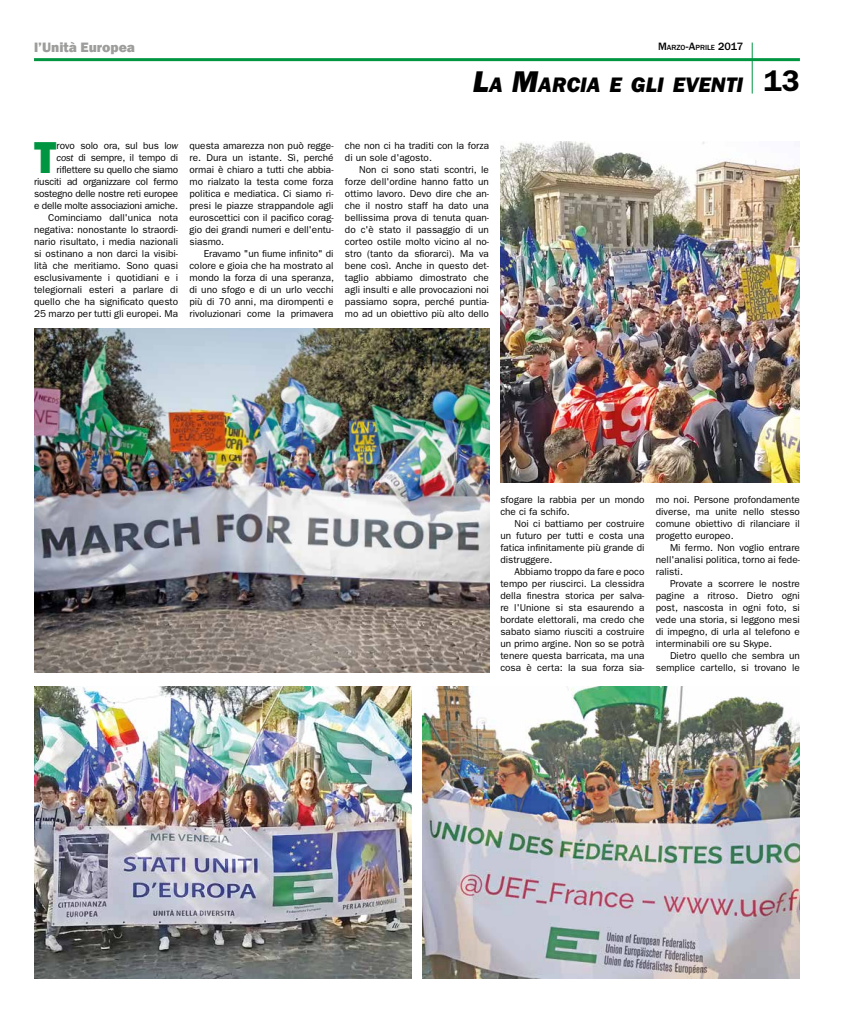
<style>
.page{position:relative;width:851px;height:1021px;background:#fff}
.page>*{position:absolute;margin:0;border:0;box-sizing:border-box;transform-origin:0 0}
.t1{font:45px "ITC Franklin Gothic Std Hvy";color:#009641}
.t2{font:21.7px "ITC Franklin Gothic Std Hvy It";color:#000}
.t3{font:800 14px "Franklin Gothic";color:#9d9d9c}
.t4{font:10px/12px "ITC Franklin Gothic Std";color:#000;text-align:justify}
.t5{font:500 7.7px "ITC Franklin Gothic Std";color:#000}
.s1{font-size:11px}
.s2{font-size:31px}
.s3{font-family:"ITC Franklin Gothic Std";font-weight:600;font-size:30px}
.s4{font-style:italic}
</style>
<div class="page">
<img style="left:500px;top:142px;width:299px;height:340px">
<img style="left:34px;top:686px;width:377px;height:292px">
<img style="left:422px;top:686px;width:377px;height:292px">
<img style="left:34px;top:329px;width:455px;height:343px">
<hr style="left:34px;top:58px;width:765px;height:3px;background:#009641">
<hr style="left:751px;top:43px;width:1px;height:51px;background:#009641">
<h3 class="t3" style="left:34px;top:39px;width:103px">l’Unità Europea</h3>
<p class="t5" style="left:658px;top:43px;width:87px"><span class="s1">M</span>ARZO<span class="s1">-A</span>PRILE <span class="s1">2017</span></p>
<h2 class="t2" style="left:473px;top:72px;width:328px"><span class="s2">L</span>A <span class="s2">M</span>ARCIA E GLI EVENTI <span class="s3">13</span></h2>
<p class="t4" style="left:34px;top:139px;width:146px;text-align:right">rovo solo ora, sul bus l<span class="s4">ow<br>cost</span> di sempre, il tempo di riflettere su quello che siamo riusciti ad organizzare col fermo sostegno delle nostre reti europee e delle molte associazioni amiche.<br>Cominciamo dall'unica nota negativa: nonostante lo straordi&shy;nario risultato, i media nazionali si ostinano a non darci la visibi&shy;lità che meritiamo. Sono quasi esclusivamente i quotidiani e i telegiornali esteri a parlare di quello che ha significato questo<br>25 marzo per tutti gli europei. Ma</p>
<p class="t4" style="left:189px;top:139px;width:146px">questa amarezza non può regge&shy;re. Dura un istante. Sì, perché ormai è chiaro a tutti che abbia&shy;mo rialzato la testa come forza politica e mediatica. Ci siamo ri&shy;presi le piazze strappandole agli euroscettici con il pacifico corag&shy;gio dei grandi numeri e dell'entu&shy;siasmo.</p>
<h1 class="t1" style="left:34px;top:131px;width:24px">T</h1>
<p class="t4" style="left:189px;top:247px;width:146px;text-indent:14px">Eravamo "un fiume infinito" di colore e gioia che ha mostrato al mondo la forza di una speranza, di uno sfogo e di un urlo vecchi più di 70 anni, ma dirompenti e rivoluzionari come la primavera</p>
<p class="t4" style="left:345px;top:139px;width:146px">che non ci ha traditi con la forza di un sole d'agosto.</p>
<p class="t4" style="left:345px;top:163px;width:146px;text-indent:14px">Non ci sono stati scontri, le forze dell'ordine hanno fatto un ottimo lavoro. Devo dire che an&shy;che il nostro staff ha dato una bellissima prova di tenuta quan&shy;do c'è stato il passaggio di un corteo ostile molto vicino al no&shy;stro (tanto da sfiorarci). Ma va bene così. Anche in questo det&shy;taglio abbiamo dimostrato che agli insulti e alle provocazioni noi passiamo sopra, perché puntia&shy;mo ad un obiettivo più alto dello</p>
<p class="t4" style="left:500px;top:494px;width:145px">sfogare la rabbia per un mondo che ci fa schifo.</p>
<p class="t4" style="left:500px;top:518px;width:146px;text-indent:14px">Noi ci battiamo per costruire un futuro per tutti e costa una fatica infinitamente più grande di distruggere.</p>
<p class="t4" style="left:500px;top:566px;width:146px;text-indent:14px">Abbiamo troppo da fare e poco tempo per riuscirci. La clessidra della finestra storica per salva&shy;re l'Unione si sta esaurendo a bordate elettorali, ma credo che sabato siamo riusciti a costruire un primo argine. Non so se potrà tenere questa barricata, ma una cosa è certa: la sua forza sia-</p>
<p class="t4" style="left:655px;top:494px;width:146px">mo noi. Persone profondamente diverse, ma unite nello stesso comune obiettivo di rilanciare il progetto europeo.</p>
<p class="t4" style="left:655px;top:542px;width:146px;text-indent:14px">Mi fermo. Non voglio entrare nell'analisi politica, torno ai fede&shy;ralisti.</p>
<p class="t4" style="left:655px;top:578px;width:146px;text-indent:14px">Provate a scorrere le nostre pagine a ritroso. Dietro ogni post, nascosta in ogni foto, si vede una storia, si leggono mesi di impegno, di urla al telefono e interminabili ore su Skype.</p>
<p class="t4" style="left:655px;top:650px;width:146px;text-align:right">Dietro quello che sembra un semplice cartello, si trovano le</p>
</div>
